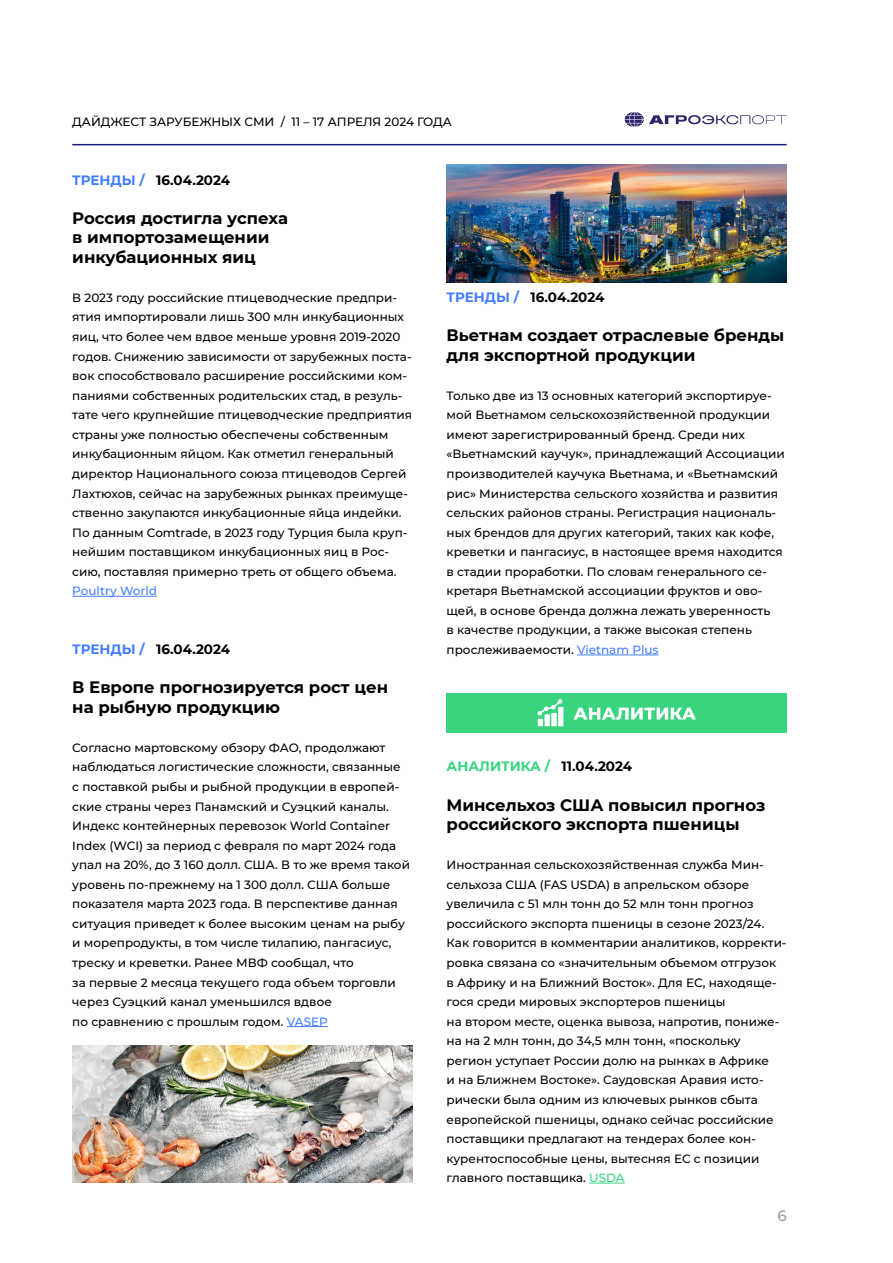
<style>
.page{position:relative;width:893px;height:1263px;background:#fff}
.page>*{position:absolute;margin:0;border:0;box-sizing:border-box;transform-origin:0 0}
.t1{font:700 16.5px/19.5px "Montserrat";color:#000}
.t2{font:500 15px "Montserrat";color:#9d9d9c}
.даты_и_разделы{font:700 13.5px "Montserrat";color:#000}
.даты_и_разделы-2{font:700 13.5px "Montserrat";color:#37d480}
.основной_текст{font:500 12px/19.5px "Montserrat";color:#000}
.Дайджест_росс_сми{font:500 12px "Montserrat";color:#000}
.s1{color:#427dff}
.s2{color:#000}
.s3{color:#37d480}
</style>
<div class="page">
<hr style="left:72px;top:144px;width:715px;height:1px;background:#1c207a">
<svg style="left:625px;top:112px;width:162px;height:15px"></svg>
<img style="left:446px;top:165px;width:341px;height:117px">
<hr style="left:577px;top:655px;width:82px;height:1px;background:#427dff">
<hr style="left:589px;top:1183px;width:36px;height:1px;background:#37d480">
<div style="left:447px;top:693px;width:340px;height:39px;background:#38d480"></div>
<svg style="left:573px;top:708px;width:123px;height:12px"></svg>
<svg style="left:537px;top:699px;width:26px;height:27px"></svg>
<img style="left:72px;top:1045px;width:340px;height:137px">
<hr style="left:287px;top:1026px;width:41px;height:1px;background:#427dff">
<hr style="left:72px;top:596px;width:85px;height:1px;background:#427dff">
<p class="Дайджест_росс_сми" style="left:72px;top:113px;width:381px">ДАЙДЖЕСТ ЗАРУБЕЖНЫХ СМИ / 11 – 17 АПРЕЛЯ 2024 ГОДА</p>
<p class="даты_и_разделы" style="left:72px;top:170px;width:159px"><span class="s1">ТРЕНДЫ /</span> 16.04.2024</p>
<p class="t1" style="left:72px;top:207px;width:217px">Россия достигла успеха в импортозамещении инкубационных яиц</p>
<p class="основной_текст" style="left:72px;top:287px;width:341px">В 2023 году российские птицеводческие предпри&shy;ятия импортировали лишь 300 млн инкубационных яиц, что более чем вдвое меньше уровня 2019-2020 годов. Снижению зависимости от зарубежных поста&shy;вок способствовало расширение российскими ком&shy;паниями собственных родительских стад, в резуль&shy;тате чего крупнейшие птицеводческие предприятия страны уже полностью обеспечены собственным инкубационным яйцом. Как отметил генеральный директор Национального союза птицеводов Сергей Лахтюхов, сейчас на зарубежных рынках преимуще&shy;ственно закупаются инкубационные яйца индейки.<br>По данным Comtrade, в 2023 году Турция была круп&shy;нейшим поставщиком инкубационных яиц в Рос&shy;сию, поставляя примерно треть от общего объема.<br><span class="s1">Poultry World</span></p>
<p class="даты_и_разделы" style="left:72px;top:639px;width:159px"><span class="s1">ТРЕНДЫ /</span> 16.04.2024</p>
<p class="t1" style="left:72px;top:677px;width:317px">В Европе прогнозируется рост цен на рыбную продукцию</p>
<p class="основной_текст" style="left:72px;top:737px;width:339px">Согласно мартовскому обзору ФАО, продолжают наблюдаться логистические сложности, связанные с поставкой рыбы и рыбной продукции в европей&shy;ские страны через Панамский и Суэцкий каналы.<br>Индекс контейнерных перевозок World Container Index (WCI) за период с февраля по март 2024 года упал на 20%, до 3 160 долл. США. В то же время такой уровень по-прежнему на 1 300 долл. США больше показателя марта 2023 года. В перспективе данная ситуация приведет к более высоким ценам на рыбу и морепродукты, в том числе тилапию, пангасиус, треску и креветки. Ранее МВФ сообщал, что<br>за первые 2 месяца текущего года объем торговли через Суэцкий канал уменьшился вдвое</p>
<p class="основной_текст" style="left:72px;top:1011px;width:257px">по сравнению с прошлым годом. <span class="s1">VASEP</span></p>
<p class="даты_и_разделы" style="left:447px;top:287px;width:159px"><span class="s1">ТРЕНДЫ /</span> 16.04.2024</p>
<p class="t1" style="left:447px;top:325px;width:339px">Вьетнам создает отраслевые бренды для экспортной продукции</p>
<p class="основной_текст" style="left:447px;top:385px;width:340px">Только две из 13 основных категорий экспортируе&shy;мой Вьетнамом сельскохозяйственной продукции имеют зарегистрированный бренд. Среди них «Вьетнамский каучук», принадлежащий Ассоциации производителей каучука Вьетнама, и «Вьетнамский рис» Министерства сельского хозяйства и развития сельских районов страны. Регистрация националь&shy;ных брендов для других категорий, таких как кофе, креветки и пангасиус, в настоящее время находится в стадии проработки. По словам генерального се&shy;кретаря Вьетнамской ассоциации фруктов и ово&shy;щей, в основе бренда должна лежать уверенность<br>в качестве продукции, а также высокая степень прослеживаемости. <span class="s1">Vietnam Plus</span></p>
<p class="даты_и_разделы-2" style="left:447px;top:757px;width:187px">АНАЛИТИКА / <span class="s2">11.04.2024</span></p>
<p class="t1" style="left:447px;top:794px;width:320px">Минсельхоз США повысил прогноз российского экспорта пшеницы</p>
<p class="основной_текст" style="left:447px;top:855px;width:341px">Иностранная сельскохозяйственная служба Мин&shy;сельхоза США (FAS USDA) в апрельском обзоре увеличила с 51 млн тонн до 52 млн тонн прогноз российского экспорта пшеницы в сезоне 2023/24.<br>Как говорится в комментарии аналитиков, корректи&shy;ровка связана со «значительным объемом отгрузок в Африку и на Ближний Восток». Для ЕС, находяще&shy;гося среди мировых экспортеров пшеницы<br>на втором месте, оценка вывоза, напротив, пониже&shy;на на 2 млн тонн, до 34,5 млн тонн, «поскольку регион уступает России долю на рынках в Африке<br>и на Ближнем Востоке». Саудовская Аравия исто&shy;рически была одним из ключевых рынков сбыта европейской пшеницы, однако сейчас российские поставщики предлагают на тендерах более кон&shy;курентоспособные цены, вытесняя ЕС с позиции главного поставщика. <span class="s3">USDA</span></p>
<p class="t2" style="left:777px;top:1205px;width:11px">6</p>
</div>
